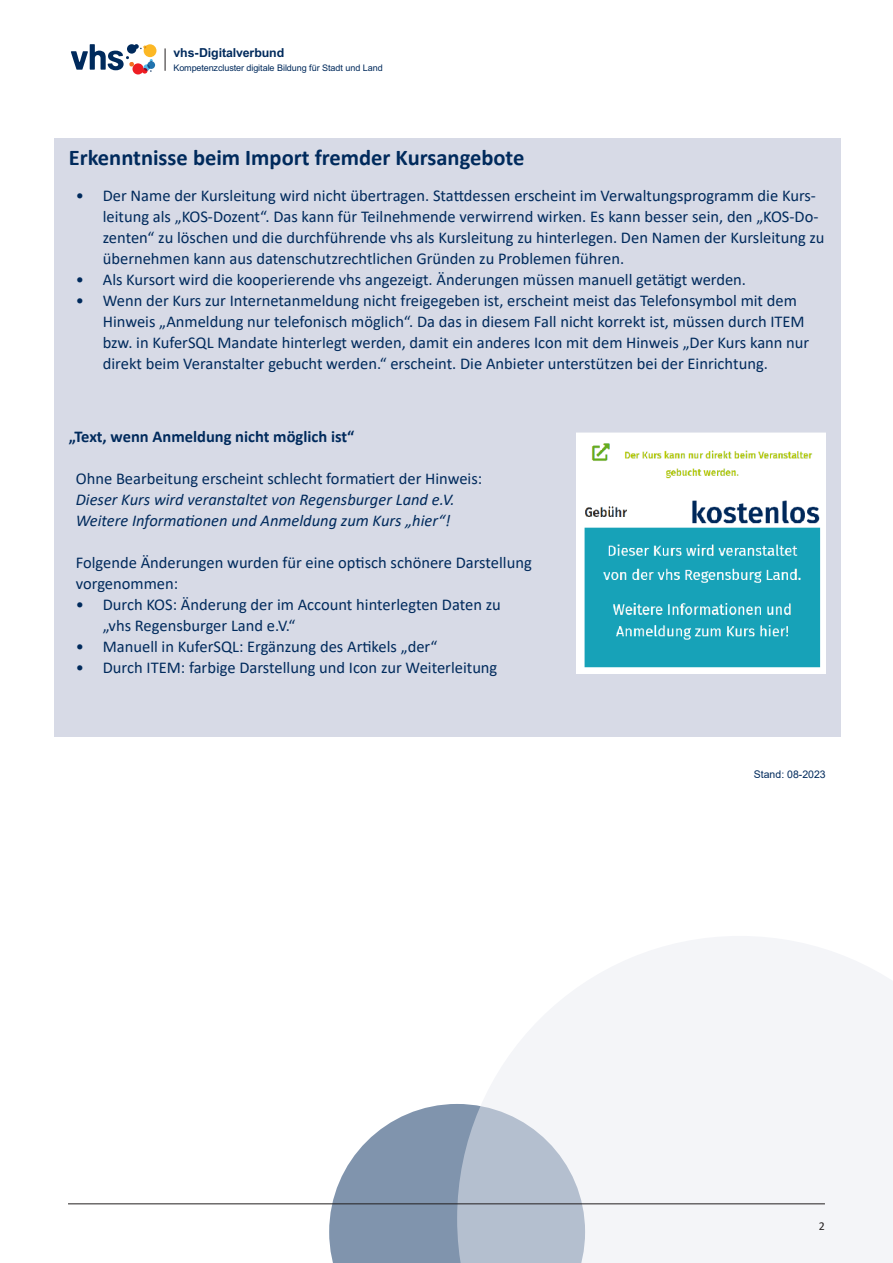
<style>
.page{position:relative;width:893px;height:1263px;background:#fff}
.page>*{position:absolute;margin:0;border:0;box-sizing:border-box;transform-origin:0 0}
.Calaibri___Headline{font:700 22.5px "Calibri";color:#002a5c}
.Calibri___Fließtext{font:16.5px/21px "Calibri";color:#002a5c}
.Calibri___Fließtext-2{font:italic 16.5px "Calibri";color:#002a5c}
.Calibri___Subheadlin{font:700 16.5px "Calibri";color:#002a5c}
.t1{font:700 12.45px "Arial";letter-spacing:-.005em;color:#002a5c}
.t2{font:12px "Calibri";color:#231f20}
.Fußzeile_rechtsbündi{font:10.5px "Arial";color:#002a5c}
.t3{font:9px "Arial";letter-spacing:-.01em;color:#002a5c}
</style>
<div class="page">
<div style="left:54px;top:138px;width:787px;height:598px;background:#d7dae6"></div>
<svg style="left:329px;top:1104px;width:128px;height:159px"></svg>
<svg style="left:457px;top:936px;width:436px;height:327px;fill:#f4f5f8"></svg>
<hr style="left:68px;top:1203px;width:757px;height:1px;background:#231f20">
<svg style="left:71px;top:44px;width:85px;height:30px"></svg>
<svg style="left:165px;top:48px;width:1px;height:23px"></svg>
<img style="left:577px;top:432px;width:249px;height:242px">
<p class="t1" style="left:174px;top:44px;width:112px">vhs-Digitalverbund</p>
<p class="t3" style="left:174px;top:62px;width:211px">Kompetenzcluster digitale Bildung für Stadt und Land</p>
<p class="Calaibri___Headline" style="left:69px;top:142px;width:457px">Erkenntnisse beim Import fremder Kursangebote</p>
<p class="Calibri___Fließtext" style="left:103px;top:184px;width:723px;text-indent:-27px">• Der Name der Kursleitung wird nicht übertragen. Stattdessen erscheint im Verwaltungsprogramm die Kurs&shy;leitung als „KOS-Dozent“. Das kann für Teilnehmende verwirrend wirken. Es kann besser sein, den „KOS-Do&shy;zenten“ zu löschen und die durchführende vhs als Kursleitung zu hinterlegen. Den Namen der Kursleitung zu übernehmen kann aus datenschutzrechtlichen Gründen zu Problemen führen.</p>
<p class="Calibri___Fließtext" style="left:76px;top:268px;width:672px">• Als Kursort wird die kooperierende vhs angezeigt. Änderungen müssen manuell getätigt werden.</p>
<p class="Calibri___Fließtext" style="left:103px;top:289px;width:708px;text-indent:-27px">• Wenn der Kurs zur Internetanmeldung nicht freigegeben ist, erscheint meist das Telefonsymbol mit dem Hinweis „Anmeldung nur telefonisch möglich“. Da das in diesem Fall nicht korrekt ist, müssen durch ITEM bzw. in KuferSQL Mandate hinterlegt werden, damit ein anderes Icon mit dem Hinweis „Der Kurs kann nur direkt beim Veranstalter gebucht werden.“ erscheint. Die Anbieter unterstützen bei der Einrichtung.</p>
<p class="Calibri___Subheadlin" style="left:69px;top:425px;width:287px">„Text, wenn Anmeldung nicht möglich ist“</p>
<p class="Calibri___Fließtext" style="left:76px;top:468px;width:408px">Ohne Bearbeitung erscheint schlecht formatiert der Hinweis:</p>
<p class="Calibri___Fließtext-2" style="left:76px;top:488px;width:380px">Dieser Kurs wird veranstaltet von Regensburger Land e.V.</p>
<p class="Calibri___Fließtext-2" style="left:76px;top:509px;width:376px">Weitere Informationen und Anmeldung zum Kurs „hier“!</p>
<p class="Calibri___Fließtext" style="left:76px;top:552px;width:457px">Folgende Änderungen wurden für eine optisch schönere Darstellung vorgenommen:</p>
<p class="Calibri___Fließtext" style="left:103px;top:594px;width:400px;text-indent:-27px">• Durch KOS: Änderung der im Account hinterlegten Daten zu „vhs Regensburger Land e.V.“</p>
<p class="Calibri___Fließtext" style="left:76px;top:636px;width:363px">• Manuell in KuferSQL: Ergänzung des Artikels „der“</p>
<p class="Calibri___Fließtext" style="left:76px;top:657px;width:423px">• Durch ITEM: farbige Darstellung und Icon zur Weiterleitung</p>
<p class="Fußzeile_rechtsbündi" style="left:754px;top:767px;width:73px">Stand: 08-2023</p>
<p class="t2" style="left:819px;top:1217px;width:8px">2</p>
</div>
